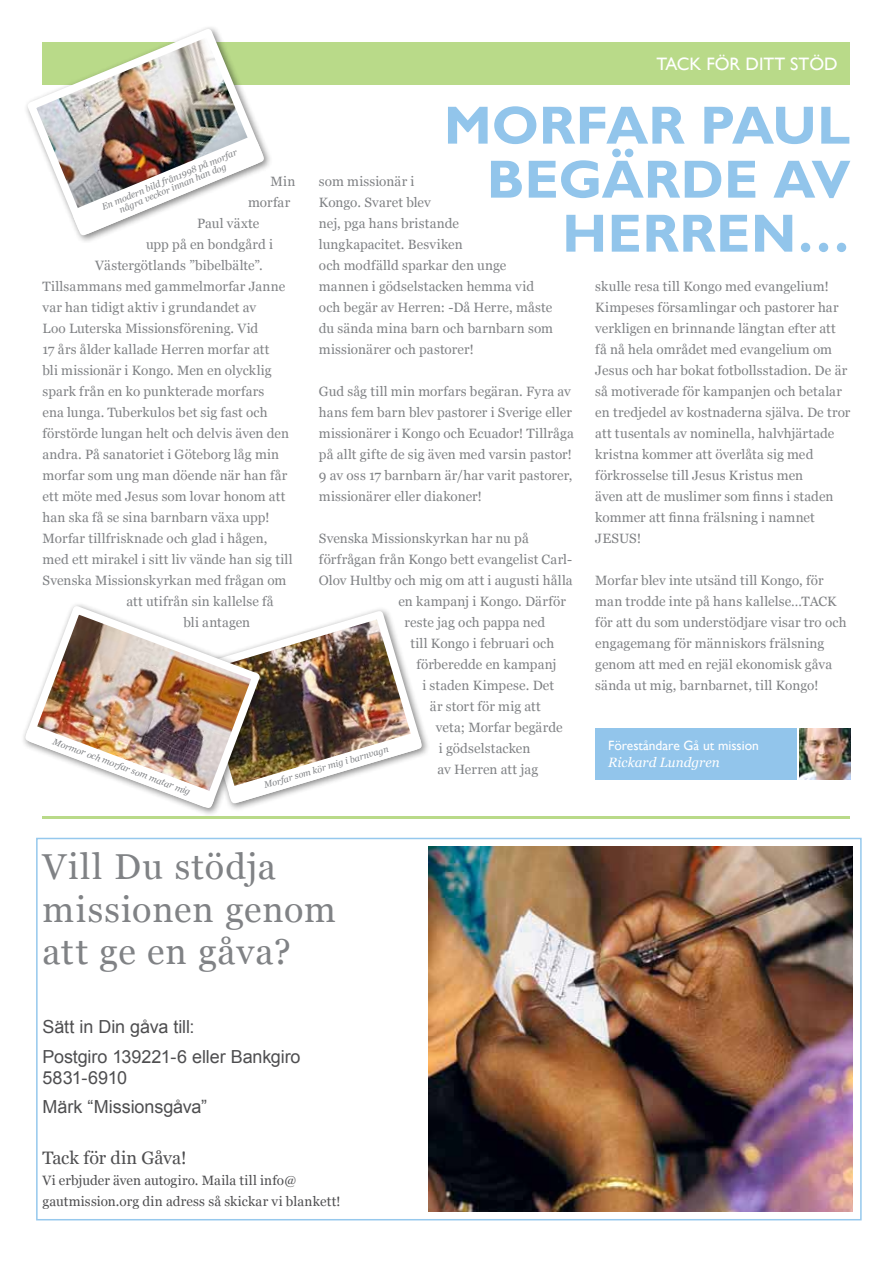
<style>
.page{position:relative;width:893px;height:1263px;background:#fff}
.page>*{position:absolute;margin:0;border:0;box-sizing:border-box;transform-origin:0 0}
.t1{font:700 54px/54px "Gill Sans";color:#92c5eb;text-align:right}
.t2{font:36px/42.3px "Georgia";letter-spacing:.025em;color:#808285}
.t3{font:18px/29.5px "Arial";letter-spacing:-.005em;color:#4e4e50}
.t4{font:18px "Gill Sans";color:#fff}
.t5{font:18px "Georgia";letter-spacing:-.005em;color:#4e4e50}
.t6{font:13.5px/21px "Georgia";letter-spacing:.01em;color:#808285}
.t7{font:13.5px/21px "Georgia";letter-spacing:.01em;color:#4e4e50}
.t8{font:13.5px "Gill Sans";color:#fff}
.t9{font:italic 13.5px "Georgia";color:#fff}
.t10{font:italic 9px/9px "Georgia";color:#808285;text-align:center}
</style>
<div class="page">
<div style="left:43px;top:43px;width:807px;height:42px;background:#b9da89"></div>
<hr style="left:43px;top:816px;width:807px;height:3px;background:#b9da89">
<div style="left:595px;top:728px;width:202px;height:51px;background:#92c5eb"></div>
<img style="left:799px;top:728px;width:51px;height:51px">
<img style="left:24px;top:610px;width:399px;height:199px">
<img style="left:26px;top:27px;width:244px;height:214px">
<img style="left:71px;top:135px;width:194px;height:101px">
<div style="left:36px;top:838px;width:826px;height:382px;background:#fff;border:2px solid #95c8ed"></div>
<img style="left:429px;top:846px;width:423px;height:365px">
<h3 class="t4" style="left:656px;top:53px;width:183px">TACK FÖR DITT STÖD</h3>
<h1 class="t1" style="left:444px;top:100px;width:408px">MORFAR PAUL<br>BEGÄRDE AV<br>HERREN…</h1>
<p class="t10" style="left:100px;top:203px;width:147px;rotate:-22deg">En modern bild från1998 på morfar några veckor innan han dog</p>
<p class="t6" style="left:271px;top:171px;width:26px">Min</p>
<p class="t6" style="left:248px;top:192px;width:44px">morfar</p>
<p class="t6" style="left:197px;top:213px;width:64px">Paul växte</p>
<p class="t6" style="left:146px;top:234px;width:129px">upp på en bondgård i</p>
<p class="t6" style="left:95px;top:255px;width:169px">Västergötlands ”bibelbälte”.</p>
<p class="t6" style="left:43px;top:276px;width:244px">Tillsammans med gammelmorfar Janne</p>
<p class="t6" style="left:43px;top:297px;width:215px">var han tidigt aktiv i grundandet av</p>
<p class="t6" style="left:43px;top:318px;width:217px">Loo Luterska Missionsförening. Vid</p>
<p class="t6" style="left:43px;top:339px;width:228px">17 års ålder kallade Herren morfar att</p>
<p class="t6" style="left:43px;top:360px;width:231px">bli missionär i Kongo. Men en olycklig</p>
<p class="t6" style="left:43px;top:381px;width:223px">spark från en ko punkterade morfars</p>
<p class="t6" style="left:43px;top:402px;width:227px">ena lunga. Tuberkulos bet sig fast och</p>
<p class="t6" style="left:43px;top:423px;width:248px">förstörde lungan helt och delvis även den</p>
<p class="t6" style="left:43px;top:444px;width:238px">andra. På sanatoriet i Göteborg låg min</p>
<p class="t6" style="left:43px;top:465px;width:246px">morfar som ung man döende när han får</p>
<p class="t6" style="left:43px;top:486px;width:244px">ett möte med Jesus som lovar honom att</p>
<p class="t6" style="left:43px;top:507px;width:229px">han ska få se sina barnbarn växa upp!</p>
<p class="t6" style="left:43px;top:528px;width:226px">Morfar tillfrisknade och glad i hågen,</p>
<p class="t6" style="left:43px;top:549px;width:252px">med ett mirakel i sitt liv vände han sig till</p>
<p class="t6" style="left:43px;top:570px;width:245px">Svenska Missionskyrkan med frågan om</p>
<p class="t6" style="left:127px;top:591px;width:149px">att utifrån sin kallelse få</p>
<p class="t6" style="left:183px;top:612px;width:68px">bli antagen</p>
<p class="t6" style="left:319px;top:171px;width:236px">som missionär i<br>Kongo. Svaret blev<br>nej, pga hans bristande<br>lungkapacitet. Besviken<br>och modfälld sparkar den unge mannen i gödselstacken hemma vid och begär av Herren: -Då Herre, måste du sända mina barn och barnbarn som missionärer och pastorer!</p>
<p class="t6" style="left:319px;top:381px;width:256px">Gud såg till min morfars begäran. Fyra av hans fem barn blev pastorer i Sverige eller missionärer i Kongo och Ecuador! Tillråga på allt gifte de sig även med varsin pastor!<br>9 av oss 17 barnbarn är/har varit pastorer, missionärer eller diakoner!</p>
<p class="t6" style="left:319px;top:528px;width:211px">Svenska Missionskyrkan har nu på</p>
<p class="t6" style="left:319px;top:549px;width:255px">förfrågan från Kongo bett evangelist Carl-</p>
<p class="t6" style="left:319px;top:570px;width:255px">Olov Hultby och mig om att i augusti hålla</p>
<p class="t6" style="left:398px;top:591px;width:169px">en kampanj i Kongo. Därför</p>
<p class="t6" style="left:404px;top:612px;width:142px">reste jag och pappa ned</p>
<p class="t6" style="left:410px;top:633px;width:145px">till Kongo i februari och</p>
<p class="t6" style="left:416px;top:654px;width:142px">förberedde en kampanj</p>
<p class="t6" style="left:422px;top:675px;width:133px">i staden Kimpese. Det</p>
<p class="t6" style="left:430px;top:696px;width:113px">är stort för mig att</p>
<p class="t6" style="left:436px;top:717px;width:128px">veta; Morfar begärde</p>
<p class="t6" style="left:439px;top:738px;width:93px">i gödselstacken</p>
<p class="t6" style="left:437px;top:759px;width:102px">av Herren att jag</p>
<p class="t6" style="left:595px;top:276px;width:257px">skulle resa till Kongo med evangelium!<br>Kimpeses församlingar och pastorer har verkligen en brinnande längtan efter att få nå hela området med evangelium om Jesus och har bokat fotbollsstadion. De är så motiverade för kampanjen och betalar en tredjedel av kostnaderna själva. De tror att tusentals av nominella, halvhjärtade kristna kommer att överlåta sig med förkrosselse till Jesus Kristus men<br>även att de muslimer som finns i staden kommer att finna frälsning i namnet JESUS!</p>
<p class="t6" style="left:595px;top:570px;width:253px">Morfar blev inte utsänd till Kongo, för man trodde inte på hans kallelse…TACK för att du som understödjare visar tro och engagemang för människors frälsning genom att med en rejäl ekonomisk gåva sända ut mig, barnbarnet, till Kongo!</p>
<p class="t10" style="left:55px;top:737px;width:148px;rotate:20deg">Mormor och morfar som matar mig</p>
<p class="t8" style="left:608px;top:738px;width:152px">Föreståndare Gå ut mission</p>
<p class="t9" style="left:608px;top:754px;width:113px">Rickard Lundgren</p>
<p class="t10" style="left:263px;top:781px;width:131px;rotate:-17deg">Morfar som kör mig i barnvagn</p>
<h2 class="t2" style="left:43px;top:846px;width:295px">Vill Du stödja missionen genom att ge en gåva?</h2>
<h3 class="t3" style="left:43px;top:1012px;width:260px">Sätt in Din gåva till:<br>Postgiro 139221-6 eller Bankgiro</h3>
<h3 class="t3" style="left:43px;top:1063px;width:166px">5831-6910<br>Märk “Missionsgåva”</h3>
<h3 class="t5" style="left:43px;top:1147px;width:146px">Tack för din Gåva!</h3>
<p class="t7" style="left:43px;top:1169px;width:300px">Vi erbjuder även autogiro. Maila till info@ gautmission.org din adress så skickar vi blankett!</p>
</div>
